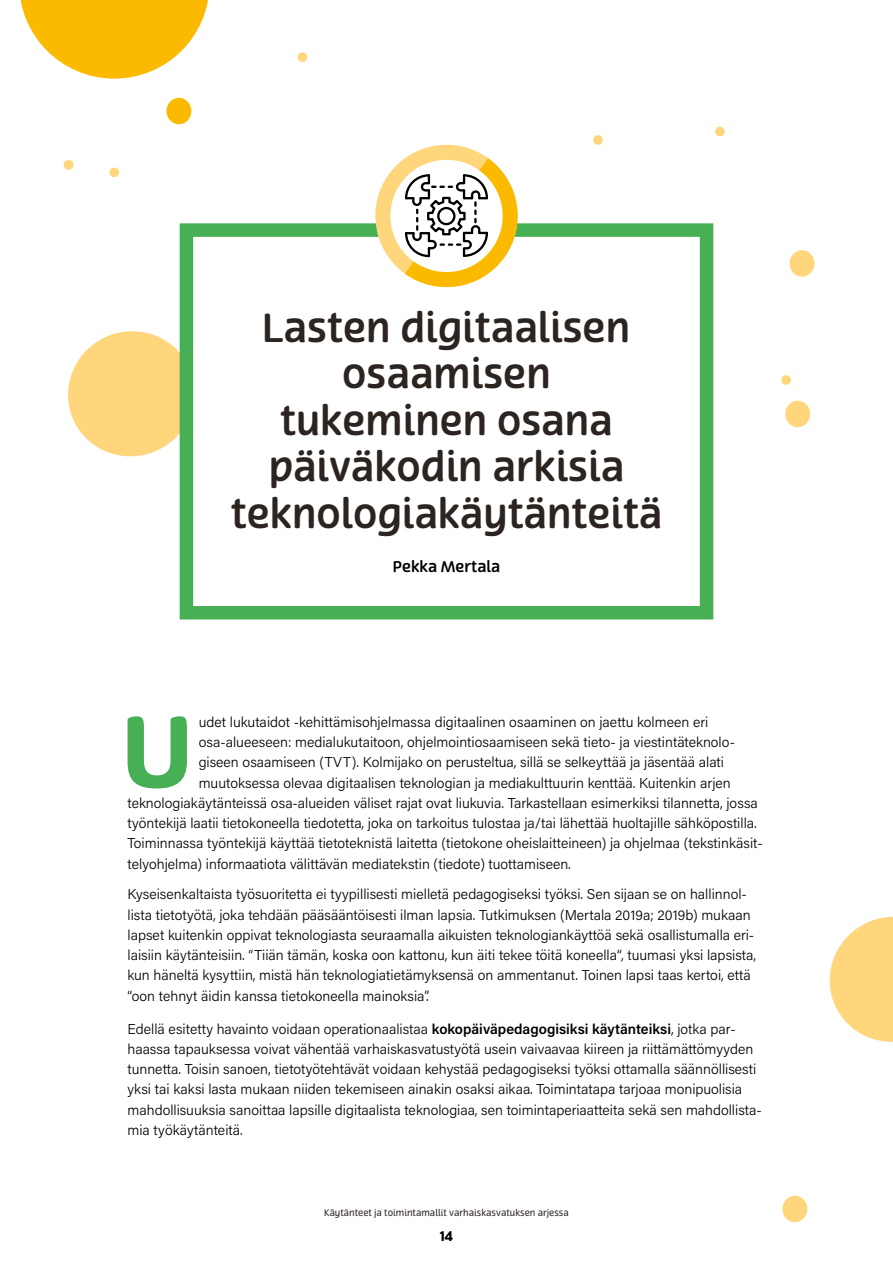
<style>
.page{position:relative;width:893px;height:1263px;background:#fff}
.page>*{position:absolute;margin:0;border:0;box-sizing:border-box;transform-origin:0 0}
.Leipis_ANFANGI_vaka{font:700 97.5px "Terfens";color:#47af54}
.Artikkelin_Pääotsikk{font:500 39px/46.5px "Terfens";color:#2b2420;text-align:center}
.Kirjoittajan_nimi_bo{font:500 15px "Terfens";color:#000}
.Leipis_Artikkelikoko{font:300 14.25px/20.2px "Acumin Pro";color:#000}
.Leipis_ANFANGI_vaka-2{font:300 14.25px "Acumin Pro";color:#000}
.t1{font:700 13.5px "Terfens";color:#000}
.t2{font:9px "Terfens";color:#2b2420}
.s1{font-weight:600}
</style>
<div class="page">
<div style="left:790px;top:250px;width:24px;height:27px;background:#ffd67b;border-radius:50%"></div>
<div style="left:785px;top:401px;width:25px;height:26px;background:#ffd67b;border-radius:50%"></div>
<div style="left:109px;top:168px;width:10px;height:9px;background:#ffd67b;border-radius:50%"></div>
<div style="left:64px;top:160px;width:9px;height:10px;background:#ffd67b;border-radius:50%"></div>
<div style="left:781px;top:375px;width:10px;height:10px;background:#ffd67b;border-radius:50%"></div>
<svg style="left:20px;top:0;width:188px;height:79px"></svg>
<div style="left:166px;top:98px;width:25px;height:26px;background:#fbba00;border-radius:50%"></div>
<div style="left:298px;top:52px;width:9px;height:10px;background:#ffd67b;border-radius:50%"></div>
<div style="left:715px;top:127px;width:10px;height:9px;background:#ffd67b;border-radius:50%"></div>
<div style="left:593px;top:135px;width:10px;height:10px;background:#ffd67b;border-radius:50%"></div>
<svg style="left:68px;top:322px;width:112px;height:143px"></svg>
<div style="left:180px;top:223px;width:533px;height:396px;background:#fff;border:14px solid #47af54"></div>
<svg style="left:366px;top:144px;width:161px;height:144px"></svg>
<div style="left:782px;top:1196px;width:25px;height:26px;background:#ffd67b;border-radius:50%"></div>
<svg style="left:829px;top:916px;width:64px;height:126px"></svg>
<h4 class="Artikkelin_Pääotsikk" style="left:231px;top:306px;width:433px">Lasten digitaalisen osaamisen<br>tukeminen osana päiväkodin arkisia teknologiakäytänteitä</h4>
<p class="Kirjoittajan_nimi_bo" style="left:393px;top:558px;width:109px">Pekka Mertala</p>
<p class="Leipis_ANFANGI_vaka" style="left:122px;top:690px;width:71px">U</p>
<p class="Leipis_ANFANGI_vaka-2" style="left:199px;top:712px;width:511px">udet lukutaidot -kehittämisohjelmassa digitaalinen osaaminen on jaettu kolmeen eri</p>
<p class="Leipis_ANFANGI_vaka-2" style="left:199px;top:732px;width:538px">osa-alueeseen: medialukutaitoon, ohjelmointiosaamiseen sekä tieto- ja viestintäteknolo-</p>
<p class="Leipis_ANFANGI_vaka-2" style="left:199px;top:752px;width:527px">giseen osaamiseen (TVT). Kolmijako on perusteltua, sillä se selkeyttää ja jäsentää alati</p>
<p class="Leipis_ANFANGI_vaka-2" style="left:199px;top:773px;width:534px">muutoksessa olevaa digitaalisen teknologian ja mediakulttuurin kenttää. Kuitenkin arjen</p>
<p class="Leipis_ANFANGI_vaka-2" style="left:128px;top:793px;width:632px">teknologiakäytänteissä osa-alueiden väliset rajat ovat liukuvia. Tarkastellaan esimerkiksi tilannetta, jossa</p>
<p class="Leipis_ANFANGI_vaka-2" style="left:128px;top:813px;width:631px">työntekijä laatii tietokoneella tiedotetta, joka on tarkoitus tulostaa ja/tai lähettää huoltajille sähköpostilla.</p>
<p class="Leipis_ANFANGI_vaka-2" style="left:128px;top:833px;width:637px">Toiminnassa työntekijä käyttää tietoteknistä laitetta (tietokone oheislaitteineen) ja ohjelmaa (tekstinkäsit-</p>
<p class="Leipis_ANFANGI_vaka-2" style="left:128px;top:854px;width:445px">telyohjelma) informaatiota välittävän mediatekstin (tiedote) tuottamiseen.</p>
<p class="Leipis_Artikkelikoko" style="left:128px;top:884px;width:630px">Kyseisenkaltaista työsuoritetta ei tyypillisesti mielletä pedagogiseksi työksi. Sen sijaan se on hallinnol&shy;lista tietotyötä, joka tehdään pääsääntöisesti ilman lapsia. Tutkimuksen (Mertala 2019a; 2019b) mukaan lapset kuitenkin oppivat teknologiasta seuraamalla aikuisten teknologiankäyttöä sekä osallistumalla eri&shy;laisiin käytänteisiin. “Tiiän tämän, koska oon kattonu, kun äiti tekee töitä koneella“, tuumasi yksi lapsista, kun häneltä kysyttiin, mistä hän teknologiatietämyksensä on ammentanut. Toinen lapsi taas kertoi, että “oon tehnyt äidin kanssa tietokoneella mainoksia”.</p>
<p class="Leipis_Artikkelikoko" style="left:128px;top:1018px;width:636px">Edellä esitetty havainto voidaan operationaalistaa <span class="s1">kokopäiväpedagogisiksi käytänteiksi</span>, jotka par&shy;haassa tapauksessa voivat vähentää varhaiskasvatustyötä usein vaivaavaa kiireen ja riittämättömyyden tunnetta. Toisin sanoen, tietotyötehtävät voidaan kehystää pedagogiseksi työksi ottamalla säännöllisesti yksi tai kaksi lasta mukaan niiden tekemiseen ainakin osaksi aikaa. Toimintatapa tarjoaa monipuolisia mahdollisuuksia sanoittaa lapsille digitaalista teknologiaa, sen toimintaperiaatteita sekä sen mahdollista&shy;mia työkäytänteitä.</p>
<p class="t2" style="left:324px;top:1207px;width:246px">Käytänteet ja toimintamallit varhaiskasvatuksen arjessa</p>
<p class="t1" style="left:440px;top:1227px;width:15px">14</p>
</div>
